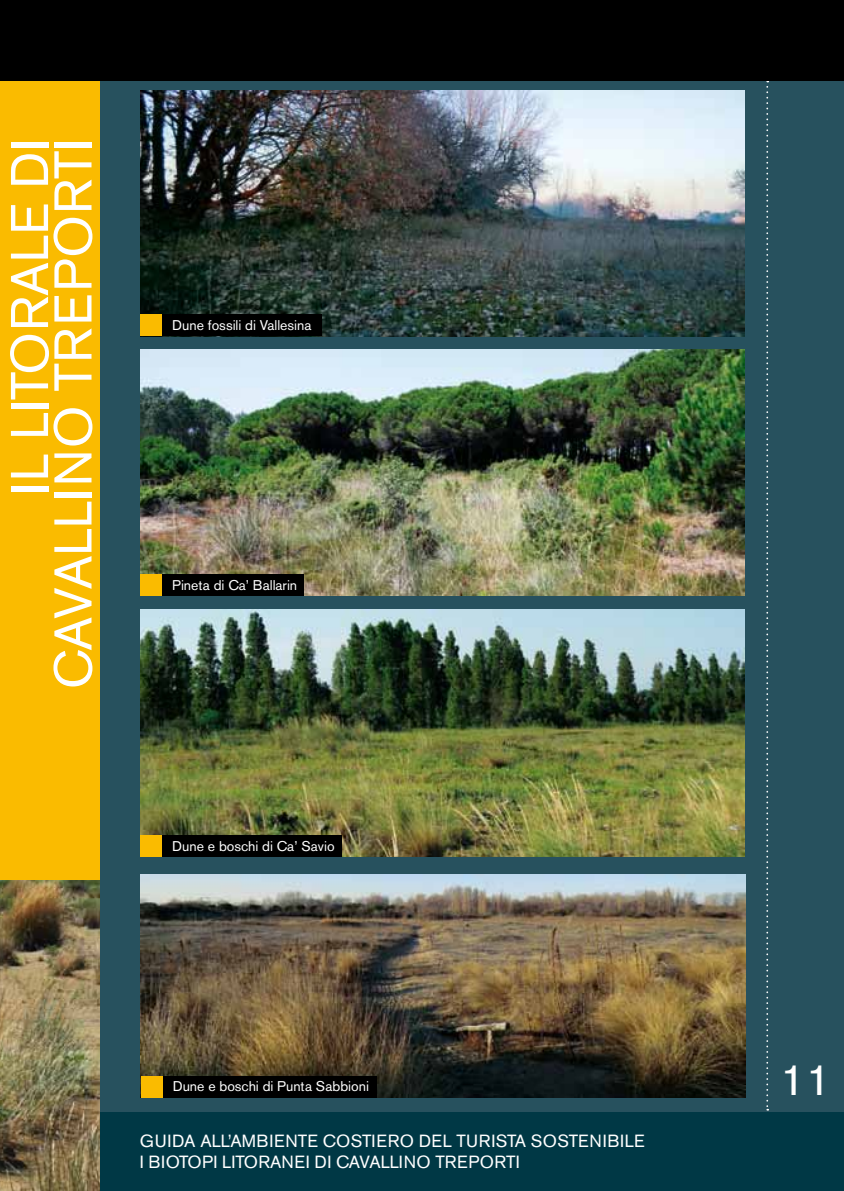
<style>
.page{position:relative;width:844px;height:1191px;background:#fff}
.page>*{position:absolute;margin:0;border:0;box-sizing:border-box;transform-origin:0 0}
.t1{font:52.5px/43.4px "Akzidenz Grotesk BE";color:#fff;text-align:right}
.t2{font:43.75px "Akzidenz Grotesk BE";color:#fff}
.t3{font:17.5px "Akzidenz Grotesk BE";letter-spacing:.02em;color:#fff}
.t4{font:14px "Akzidenz Grotesk BE";color:#fff}
</style>
<div class="page">
<div style="left:0;top:0;width:843px;height:1191px;background:#27515e"></div>
<svg style="left:766px;top:81px;width:2px;height:1029px"></svg>
<div style="left:0;top:0;width:99px;height:880px;background:#fabb00"></div>
<div style="left:0;top:0;width:843px;height:81px;background:#000"></div>
<div style="left:0;top:1112px;width:843px;height:79px;background:#003845"></div>
<img style="left:0;top:880px;width:99px;height:311px">
<img style="left:141px;top:350px;width:603px;height:245px">
<div style="left:162px;top:574px;width:141px;height:21px;background:#000"></div>
<div style="left:141px;top:574px;width:21px;height:21px;background:#fabb00"></div>
<img style="left:141px;top:874px;width:604px;height:223px">
<div style="left:162px;top:1076px;width:215px;height:21px;background:#000"></div>
<div style="left:141px;top:1076px;width:21px;height:21px;background:#fabb00"></div>
<img style="left:140px;top:90px;width:604px;height:246px">
<div style="left:162px;top:315px;width:159px;height:21px;background:#000"></div>
<div style="left:141px;top:315px;width:21px;height:21px;background:#fabb00"></div>
<img style="left:141px;top:609px;width:603px;height:247px">
<div style="left:162px;top:835px;width:179px;height:21px;background:#000"></div>
<div style="left:141px;top:835px;width:21px;height:21px;background:#fabb00"></div>
<h1 class="t1" style="left:8px;top:689px;width:545px;rotate:-90deg">Il litorale di<br>Cavalli no Treporti</h1>
<p class="t4" style="left:172px;top:317px;width:141px">Dune fossili di Vallesina</p>
<p class="t4" style="left:172px;top:576px;width:126px">Pineta di Ca’ Ballarin</p>
<p class="t4" style="left:172px;top:837px;width:164px">Dune e boschi di Ca’ Savio</p>
<p class="t4" style="left:173px;top:1078px;width:198px">Dune e boschi di Punta Sabbioni</p>
<p class="t3" style="left:140px;top:1130px;width:328px">GUIDA ALL’aM BIENTE COSTIERO del turista</p>
<p class="t3" style="left:530px;top:1130px;width:38px">soste</p>
<p class="t3" style="left:589px;top:1130px;width:55px">nibile</p>
<p class="t3" style="left:140px;top:1151px;width:317px">I bi otopi litoranei di Cavalli no Trep</p>
<p class="t3" style="left:480px;top:1151px;width:24px">orti</p>
<h2 class="t2" style="left:780px;top:1054px;width:53px">11</h2>
</div>
